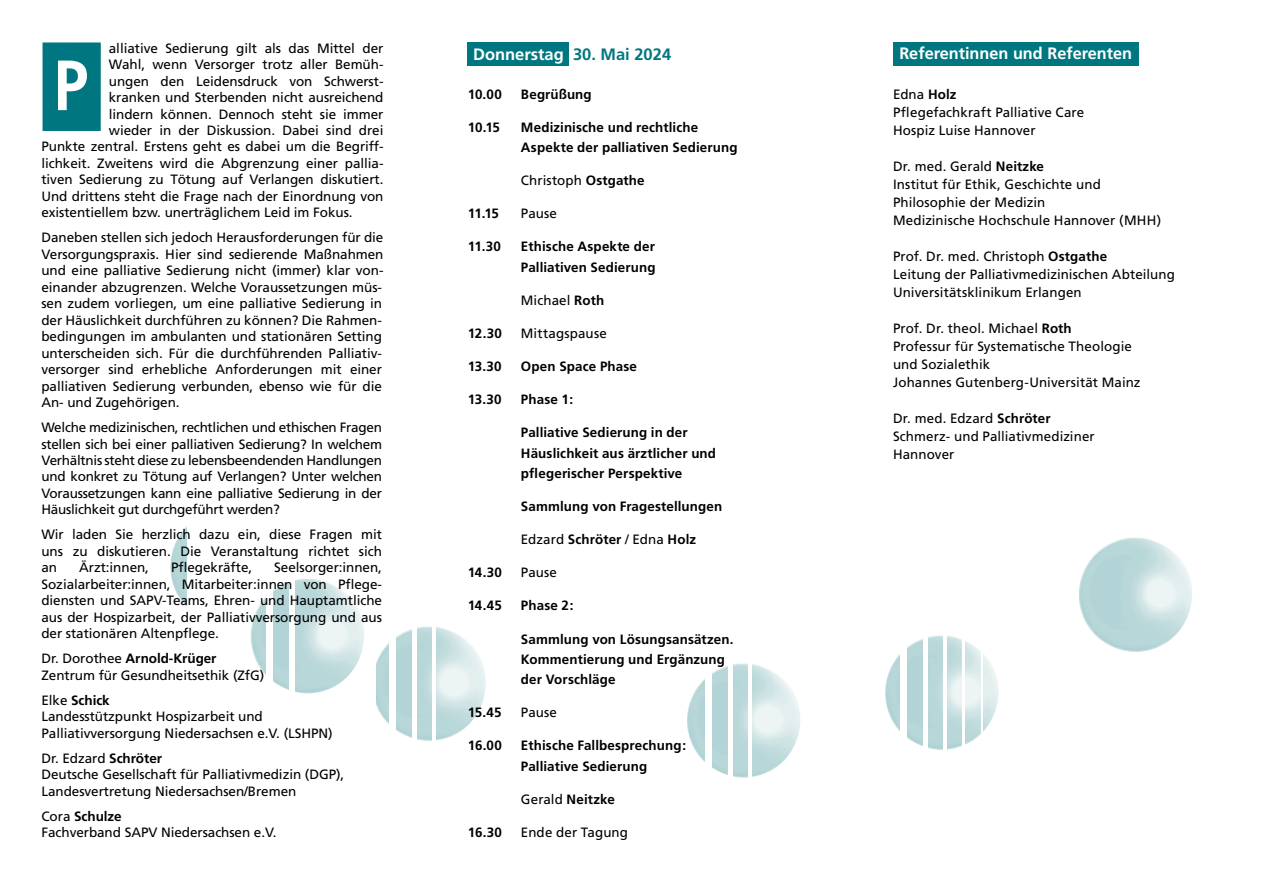
<style>
.page{position:relative;width:1263px;height:893px;background:#fff}
.page>*{position:absolute;margin:0;border:0;box-sizing:border-box;transform-origin:0 0}
.t1{font:700 70.95px "Frutiger";color:#fff;scale:.87 1}
.t2{font:700 16.5px "Frutiger";color:#fff}
.Fließtext{font:13.5px/16.5px "Frutiger";letter-spacing:-.005em;color:#000;text-align:justify}
.Programm{font:13.5px "Frutiger";letter-spacing:.005em;color:#000}
.Programm-2{font:700 13.5px/20.4px "Frutiger";letter-spacing:.01em;color:#000}
.Fließtext-2{font:700 13.5px "Frutiger";letter-spacing:-.005em;color:#000}
.s1{font-weight:400}
.s2{font-weight:700}
.s3{color:#007780}
</style>
<div class="page">
<img style="left:1079px;top:537px;width:113px;height:115px">
<img style="left:885px;top:635px;width:114px;height:115px">
<img style="left:687px;top:663px;width:114px;height:115px">
<img style="left:376px;top:626px;width:110px;height:115px">
<img style="left:170px;top:526px;width:17px;height:81px">
<hr style="left:748px;top:647px;width:3px;height:153px;background:#fff">
<div style="left:728px;top:650px;width:5px;height:153px;background:#fff"></div>
<div style="left:705px;top:641px;width:7px;height:153px;background:#fff"></div>
<hr style="left:432px;top:610px;width:4px;height:153px;background:#fff">
<div style="left:412px;top:613px;width:5px;height:153px;background:#fff"></div>
<div style="left:389px;top:604px;width:7px;height:152px;background:#fff"></div>
<img style="left:251px;top:579px;width:113px;height:115px">
<div style="left:290px;top:575px;width:5px;height:124px;background:#fff"></div>
<div style="left:266px;top:554px;width:7px;height:153px;background:#fff"></div>
<hr style="left:943px;top:619px;width:4px;height:153px;background:#fff">
<hr style="left:962px;top:613px;width:2px;height:153px;background:#fff">
<hr style="left:981px;top:625px;width:2px;height:152px;background:#fff">
<div style="left:923px;top:622px;width:5px;height:153px;background:#fff"></div>
<div style="left:900px;top:613px;width:7px;height:152px;background:#fff"></div>
<div style="left:468px;top:43px;width:101px;height:23px;background:#007780"></div>
<div style="left:893px;top:43px;width:245px;height:23px;background:#007780"></div>
<div style="left:43px;top:42px;width:58px;height:89px;background:#007780"></div>
<p class="Fließtext" style="left:109px;top:40px;width:276px">alliative Sedierung gilt als das Mittel der</p>
<p class="Fließtext" style="left:109px;top:56px;width:275px">Wahl, wenn Versorger trotz aller Bemüh-</p>
<p class="Fließtext" style="left:109px;top:73px;width:276px">ungen den Leidensdruck von Schwerst-</p>
<p class="Fließtext" style="left:109px;top:89px;width:276px">kranken und Sterbenden nicht ausreichend</p>
<p class="Fließtext" style="left:109px;top:106px;width:276px">lindern können. Dennoch steht sie immer</p>
<p class="Fließtext" style="left:109px;top:122px;width:276px">wieder in der Diskussion. Dabei sind drei</p>
<p class="Fließtext" style="left:41px;top:139px;width:344px">Punkte zentral. Erstens geht es dabei um die Begriff-</p>
<p class="Fließtext" style="left:41px;top:155px;width:342px">lichkeit. Zweitens wird die Abgrenzung einer pallia-</p>
<p class="Fließtext" style="left:41px;top:172px;width:343px">tiven Sedierung zu Tötung auf Verlangen diskutiert.</p>
<p class="Fließtext" style="left:41px;top:188px;width:343px">Und drittens steht die Frage nach der Einordnung von</p>
<p class="Fließtext" style="left:41px;top:204px;width:313px">existentiellem bzw. unerträglichem Leid im Fokus.</p>
<p class="Fließtext" style="left:41px;top:229px;width:344px">Daneben stellen sich jedoch Herausforderungen für die Versorgungspraxis. Hier sind sedierende Maßnahmen und eine palliative Sedierung nicht (immer) klar von&shy;einander abzugrenzen. Welche Voraussetzungen müs&shy;sen zudem vorliegen, um eine palliative Sedierung in der Häuslichkeit durchführen zu können? Die Rahmen&shy;bedingungen im ambulanten und stationären Setting unterscheiden sich. Für die durchführenden Palliativ&shy;versorger sind erhebliche Anforderungen mit einer palliativen Sedierung verbunden, ebenso wie für die An- und Zugehörigen.</p>
<p class="Fließtext" style="left:41px;top:419px;width:342px">Welche medizinischen, rechtlichen und ethischen Fragen stellen sich bei einer palliativen Sedierung? In welchem Verhältnis steht diese zu lebensbeendenden Handlungen und konkret zu Tötung auf Verlangen? Unter welchen Voraussetzungen kann eine palliative Sedierung in der Häuslichkeit gut durchgeführt werden?</p>
<p class="Fließtext" style="left:41px;top:526px;width:342px">Wir laden Sie herzlich dazu ein, diese Fragen mit uns zu diskutieren. Die Veranstaltung richtet sich an</p>
<p class="t1" style="left:54px;top:44px;width:41px">P</p>
<p class="Fließtext" style="left:79px;top:559px;width:71px">Ärzt:innen,</p>
<p class="Fließtext" style="left:171px;top:559px;width:83px">Pflegekräfte,</p>
<p class="Fließtext" style="left:41px;top:559px;width:342px;text-indent:233px">Seelsorger:innen, Sozialarbeiter:innen, Mitarbeiter:innen von Pflege&shy;diensten und SAPV-Teams, Ehren- und Hauptamtliche aus der Hospizarbeit, der Palliativversorgung und aus der stationären Altenpflege.</p>
<p class="Fließtext-2" style="left:41px;top:651px;width:177px"><span class="s1">Dr. Dorothee</span> Arnold-Krüger</p>
<p class="Fließtext" style="left:41px;top:667px;width:224px">Zentrum für Gesundheitsethik (ZfG)</p>
<p class="Fließtext-2" style="left:41px;top:692px;width:70px"><span class="s1">Elke</span> Schick</p>
<p class="Fließtext" style="left:41px;top:708px;width:293px">Landesstützpunkt Hospizarbeit und<br>Palliativversorgung Niedersachsen e.V. (LSHPN)</p>
<p class="Fließtext" style="left:41px;top:750px;width:122px">Dr. Edzard <span class="s2">Schröter</span></p>
<p class="Fließtext" style="left:41px;top:766px;width:304px">Deutsche Gesellschaft für Palliativmedizin (DGP),<br>Landesvertretung Niedersachsen/Bremen</p>
<p class="Fließtext-2" style="left:41px;top:808px;width:82px"><span class="s1">Cora</span> Schulze</p>
<p class="Fließtext" style="left:41px;top:824px;width:237px">Fachverband SAPV Niedersachsen e.V.</p>
<p class="t2" style="left:473px;top:45px;width:200px">Donnerstag <span class="s3">30. Mai 2024</span></p>
<p class="Programm-2" style="left:468px;top:84px;width:36px">10.00</p>
<p class="Programm-2" style="left:521px;top:84px;width:72px">Begrüßung</p>
<p class="Programm-2" style="left:468px;top:117px;width:34px">10.15</p>
<p class="Programm-2" style="left:521px;top:117px;width:218px">Medizinische und rechtliche<br>Aspekte der palliativen Sedierung</p>
<p class="Programm" style="left:521px;top:172px;width:125px">Christoph <span class="s2">Ostgathe</span></p>
<p class="Programm-2" style="left:468px;top:203px;width:33px">11.15</p>
<p class="Programm" style="left:521px;top:206px;width:38px">Pause</p>
<p class="Programm-2" style="left:468px;top:237px;width:35px">11.30</p>
<p class="Programm-2" style="left:521px;top:237px;width:136px">Ethische Aspekte der<br>Palliativen Sedierung</p>
<p class="Programm" style="left:521px;top:292px;width:85px">Michael <span class="s2">Roth</span></p>
<p class="Programm-2" style="left:468px;top:323px;width:36px">12.30</p>
<p class="Programm" style="left:521px;top:325px;width:87px">Mittagspause</p>
<p class="Programm-2" style="left:468px;top:356px;width:35px">13.30</p>
<p class="Programm-2" style="left:521px;top:356px;width:117px">Open Space Phase</p>
<p class="Programm-2" style="left:468px;top:389px;width:35px">13.30</p>
<p class="Programm-2" style="left:521px;top:389px;width:54px">Phase 1:</p>
<p class="Programm-2" style="left:521px;top:422px;width:197px">Palliative Sedierung in der<br>Häuslichkeit aus ärztlicher und pflegerischer Perspektive</p>
<p class="Programm-2" style="left:521px;top:496px;width:203px">Sammlung von Fragestellungen</p>
<p class="Programm-2" style="left:521px;top:529px;width:177px"><span class="s1">Edzard</span> Schröter <span class="s1">/ Edna</span> Holz</p>
<p class="Programm-2" style="left:468px;top:562px;width:36px">14.30</p>
<p class="Programm" style="left:521px;top:565px;width:38px">Pause</p>
<p class="Programm-2" style="left:468px;top:596px;width:36px">14.45</p>
<p class="Programm-2" style="left:521px;top:596px;width:54px">Phase 2:</p>
<p class="Programm-2" style="left:521px;top:629px;width:214px">Sammlung von Lösungsansätzen.<br>Kommentierung und Ergänzung der Vorschläge</p>
<p class="Programm-2" style="left:468px;top:702px;width:35px">15.45</p>
<p class="Programm" style="left:521px;top:705px;width:38px">Pause</p>
<p class="Programm-2" style="left:468px;top:736px;width:36px">16.00</p>
<p class="Programm-2" style="left:521px;top:736px;width:167px">Ethische Fallbesprechung:<br>Palliative Sedierung</p>
<p class="Programm-2" style="left:521px;top:789px;width:95px"><span class="s1">Gerald</span> Neitzke</p>
<p class="Programm-2" style="left:468px;top:822px;width:36px">16.30</p>
<p class="Programm" style="left:521px;top:824px;width:109px">Ende der Tagung</p>
<p class="t2" style="left:899px;top:44px;width:234px">Referentinnen und Referenten</p>
<p class="Programm" style="left:893px;top:86px;width:65px">Edna <span class="s2">Holz</span></p>
<p class="Programm" style="left:893px;top:104px;width:193px">Pflegefachkraft Palliative Care</p>
<p class="Programm" style="left:893px;top:122px;width:144px">Hospiz Luise Hannover</p>
<p class="Programm" style="left:893px;top:158px;width:153px">Dr. med. Gerald <span class="s2">Neitzke</span></p>
<p class="Programm" style="left:893px;top:176px;width:209px">Institut für Ethik, Geschichte und</p>
<p class="Programm" style="left:893px;top:194px;width:154px">Philosophie der Medizin</p>
<p class="Programm" style="left:893px;top:212px;width:270px">Medizinische Hochschule Hannover (MHH)</p>
<p class="Programm" style="left:893px;top:248px;width:216px">Prof. Dr. med. Christoph <span class="s2">Ostgathe</span></p>
<p class="Programm" style="left:893px;top:266px;width:283px">Leitung der Palliativmedizinischen Abteilung</p>
<p class="Programm" style="left:893px;top:284px;width:190px">Universitätsklinikum Erlangen</p>
<p class="Programm" style="left:893px;top:320px;width:180px">Prof. Dr. theol. Michael <span class="s2">Roth</span></p>
<p class="Programm" style="left:893px;top:338px;width:240px">Professur für Systematische Theologie</p>
<p class="Programm" style="left:893px;top:356px;width:99px">und Sozialethik</p>
<p class="Programm" style="left:893px;top:374px;width:249px">Johannes Gutenberg-Universität Mainz</p>
<p class="Programm" style="left:893px;top:410px;width:159px">Dr. med. Edzard <span class="s2">Schröter</span></p>
<p class="Programm" style="left:893px;top:428px;width:203px">Schmerz- und Palliativmediziner</p>
<p class="Programm" style="left:893px;top:446px;width:63px">Hannover</p>
</div>
